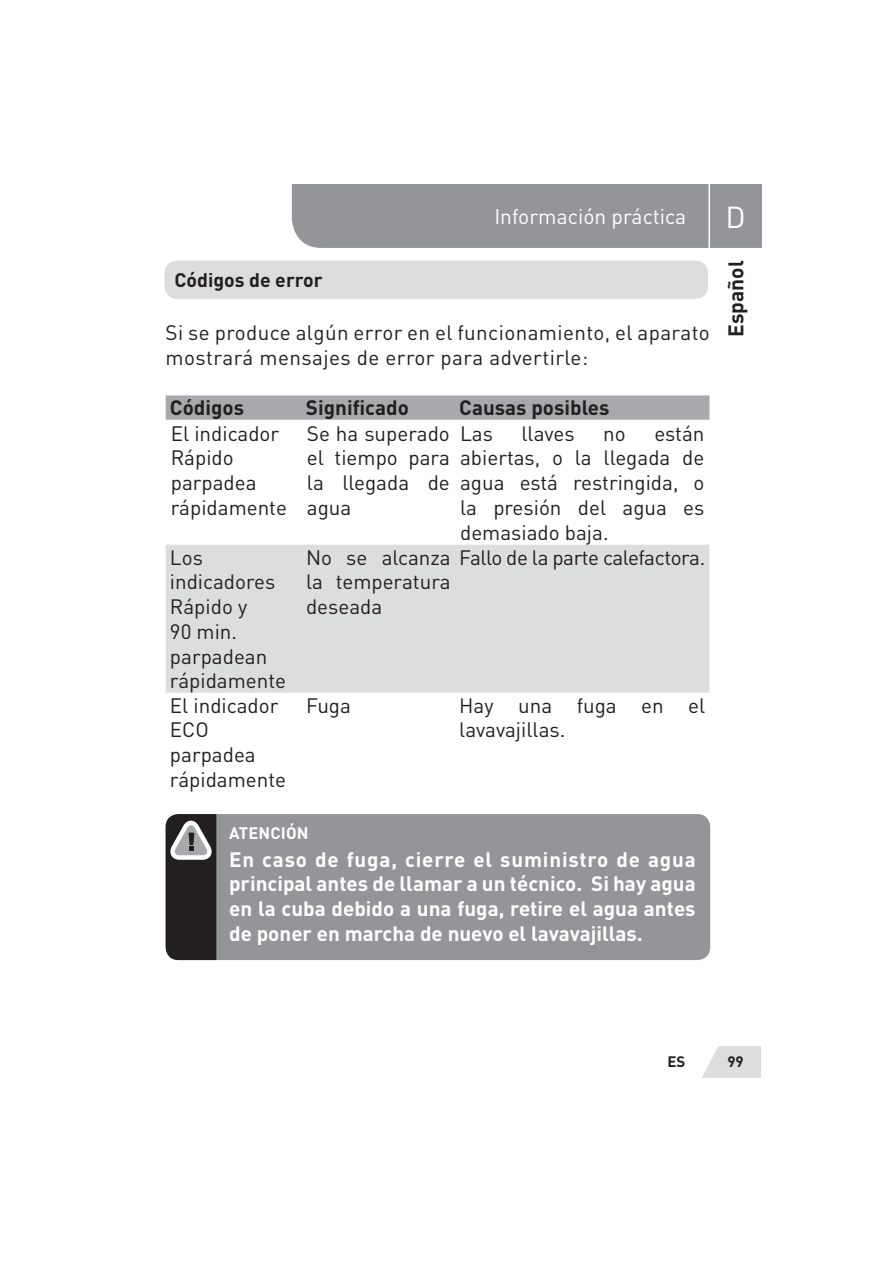
<style>
.page{position:relative;width:893px;height:1263px;background:#fff}
.page>*{position:absolute;margin:0;border:0;box-sizing:border-box;transform-origin:0 0}
.t1{font:30px "DIN Pro";color:#fff}
.t2{font:21px "DIN Pro";color:#fff}
.t3{font:700 21px "DIN Pro";color:#231f20}
.t4{font:20.7px/24.8px "DIN Pro";color:#231f20}
.t5{font:700 20.7px/24.8px "DIN Pro";color:#fff;text-align:justify}
.t6{font:20.7px/24.8px "DIN Pro";letter-spacing:.02em;color:#231f20}
.t7{font:700 20.7px "DIN Pro";color:#231f20}
.t8{font:700 19.5px "DIN Pro";color:#231f20}
.t9{font:700 16.5px "DIN Pro";letter-spacing:.01em;color:#fff}
.t10{font:700 15px "DIN Pro";color:#231f20}
</style>
<div class="page">
<svg style="left:702px;top:1046px;width:59px;height:32px;background:#e0e1e2"></svg>
<div style="left:292px;top:185px;width:469px;height:63px;background:#939598"></div>
<hr style="left:708px;top:185px;width:2px;height:71px;background:#fff">
<svg style="left:166px;top:395px;width:543px;height:25px;background:#a9abae"></svg>
<div style="left:166px;top:545px;width:543px;height:148px;background:#dcddde"></div>
<div style="left:166px;top:814px;width:544px;height:146px;background:#939598;border-radius:13px"></div>
<svg style="left:166px;top:814px;width:50px;height:146px;background:#3d3a3b"></svg>
<div style="left:164px;top:261px;width:544px;height:38px;background:#dcddde;border-radius:13px"></div>
<p class="t8" style="left:174px;top:273px;width:150px">Códigos de error</p>
<p class="t2" style="left:494px;top:209px;width:193px">Información práctica</p>
<p class="t6" style="left:166px;top:323px;width:545px">Si se produce algún error en el funcionamiento, el aparato mostrará mensajes de error para advertirle:</p>
<p class="t7" style="left:170px;top:401px;width:76px">Códigos</p>
<p class="t7" style="left:306px;top:401px;width:104px">Significado</p>
<p class="t7" style="left:459px;top:401px;width:152px">Causas posibles</p>
<p class="t4" style="left:171px;top:423px;width:118px">El indicador<br>Rápido parpadea rápidamente</p>
<p class="t4" style="left:307px;top:423px;width:145px;text-align:justify">Se ha superado el tiempo para la llegada de agua</p>
<p class="t4" style="left:460px;top:423px;width:34px">Las</p>
<p class="t4" style="left:521px;top:423px;width:55px">llaves</p>
<p class="t4" style="left:603px;top:423px;width:24px">no</p>
<p class="t4" style="left:460px;top:423px;width:246px;text-align:justify;text-indent:194px">están abiertas, o la llegada de agua está restringida, o la presión del agua es demasiado baja.</p>
<p class="t4" style="left:170px;top:547px;width:118px">Los indicadores<br>Rápido y<br>90 min. parpadean rápidamente</p>
<p class="t4" style="left:306px;top:547px;width:401px">No se alcanza Fallo de la parte calefactora. la temperatura<br>deseada</p>
<p class="t4" style="left:170px;top:695px;width:118px">El indicador<br>ECO parpadea rápidamente</p>
<p class="t4" style="left:306px;top:695px;width:46px">Fuga</p>
<p class="t4" style="left:459px;top:695px;width:247px">Hay una fuga en el lavavajillas.</p>
<p class="t9" style="left:229px;top:828px;width:81px">ATENCIÓN</p>
<p class="t5" style="left:229px;top:849px;width:468px">En caso de fuga, cierre el suministro de agua principal antes de llamar a un técnico. Si hay agua en la cuba debido a una fuga, retire el agua antes de poner en marcha de nuevo el lavavajillas.</p>
<h1 class="t1" style="left:725px;top:206px;width:22px">D</h1>
<p class="t3" style="left:728px;top:337px;width:78px;rotate:-90deg">Español</p>
<p class="t10" style="left:667px;top:1056px;width:19px">ES</p>
<p class="t10" style="left:727px;top:1056px;width:18px">99</p>
</div>
